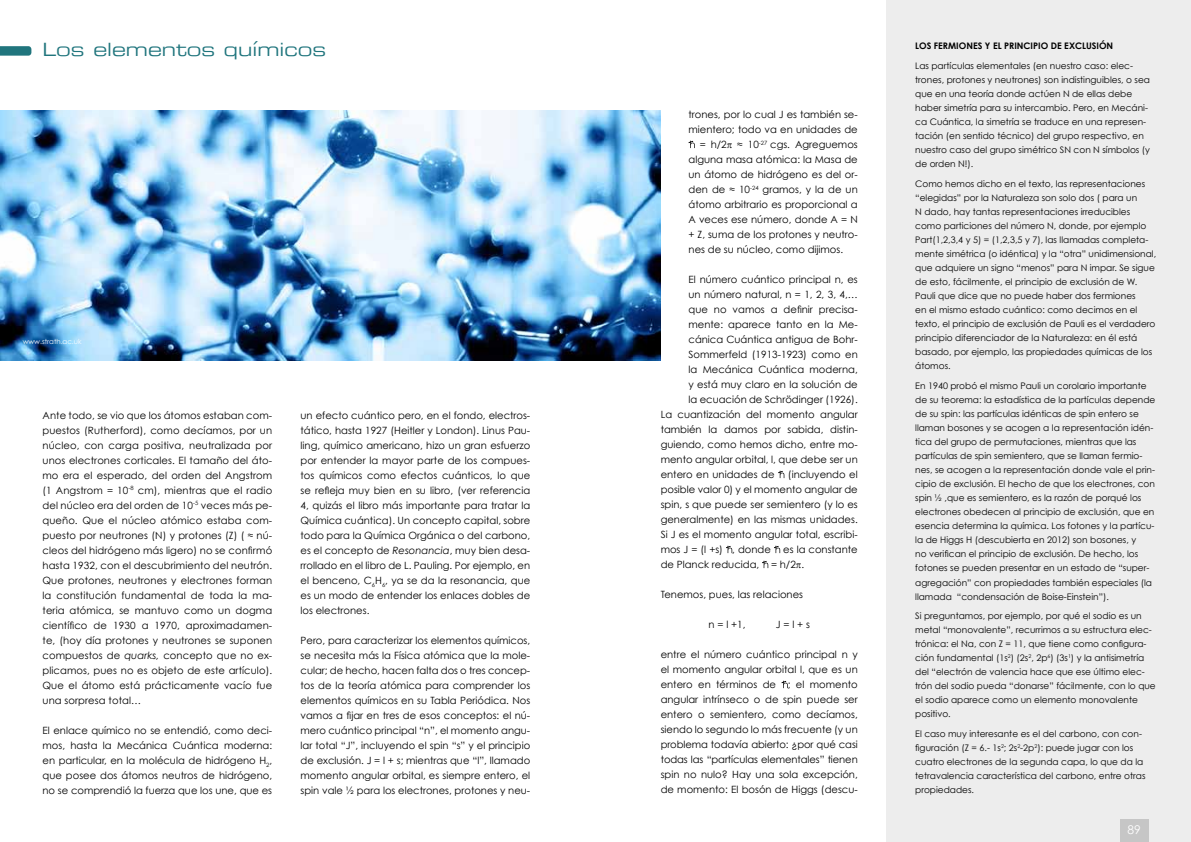
<style>
.page{position:relative;width:1191px;height:842px;background:#fff}
.page>*{position:absolute;margin:0;border:0;box-sizing:border-box;transform-origin:0 0}
.t1{font:18px "Eurostile Extended Two";color:#20757d}
.t2{font:12px "Century Gothic";color:#fff}
.t3{font:10px/15px "Century Gothic";color:#000;text-align:justify}
.t4{font:9px/14px "Century Gothic";color:#000}
.t5{font:700 9px "Century Gothic";color:#000}
.t6{font:7px "Century Gothic";color:#fff}
.s1{font-style:italic}
</style>
<div class="page">
<svg style="left:688px;top:141px;width:7px;height:7px"></svg>
<svg style="left:778px;top:471px;width:6px;height:7px"></svg>
<svg style="left:726px;top:546px;width:6px;height:7px"></svg>
<svg style="left:774px;top:546px;width:6px;height:7px"></svg>
<svg style="left:762px;top:561px;width:6px;height:7px"></svg>
<svg style="left:781px;top:681px;width:6px;height:7px"></svg>
<svg style="left:0;top:46px;width:31px;height:10px"></svg>
<img style="left:0;top:111px;width:660px;height:250px">
<div style="left:887px;top:0;width:304px;height:842px;background:#ededed"></div>
<div style="left:1120px;top:819px;width:28px;height:23px;background:#c6c6c6"></div>
<h1 class="t1" style="left:43px;top:37px;width:285px">Los elementos químicos</h1>
<p class="t5" style="left:915px;top:40px;width:199px">LOS FERMIONES Y EL PRINCIPIO DE EXCLUSIÓN</p>
<p class="t4" style="left:915px;top:59px;width:236px">Las partículas elementales (en nuestro caso: elec&shy;trones, protones y neutrones) son indistinguibles, o sea que en una teoría donde actúen N de ellas debe haber simetría para su intercambio. Pero, en Mecáni&shy;ca Cuántica, la simetría se traduce en una represen&shy;tación (en sentido técnico) del grupo respectivo, en nuestro caso del grupo simétrico SN con N símbolos (y de orden N!).</p>
<p class="t4" style="left:915px;top:177px;width:242px">Como hemos dicho en el texto, las representaciones “elegidas” por la Naturaleza son solo dos ( para un<br>N dado, hay tantas representaciones irreducibles como particiones del número N, donde, por ejemplo Part(1,2,3,4 y 5) = (1,2,3,5 y 7), las llamadas completa&shy;mente simétrica (o idéntica) y la “otra” unidimensional, que adquiere un signo “menos” para N impar. Se sigue de esto, fácilmente, el principio de exclusión de W.<br>Pauli que dice que no puede haber dos fermiones<br>en el mismo estado cuántico: como decimos en el texto, el principio de exclusión de Pauli es el verdadero principio diferenciador de la Naturaleza: en él está basado, por ejemplo, las propiedades químicas de los átomos.</p>
<p class="t4" style="left:915px;top:379px;width:242px">En 1940 probó el mismo Pauli un corolario importante de su teorema: la estadística de la partículas depende de su spin: las partículas idénticas de spin entero se llaman bosones y se acogen a la representación idén&shy;tica del grupo de permutaciones, mientras que las partículas de spin semientero, que se llaman fermio&shy;nes, se acogen a la representación donde vale el prin&shy;cipio de exclusión. El hecho de que los electrones, con spin ½ ,que es semientero, es la razón de porqué los electrones obedecen al principio de exclusión, que en esencia determina la química. Los fotones y la partícu&shy;la de Higgs H (descubierta en 2012) son bosones, y<br>no verifican el principio de exclusión. De hecho, los fotones se pueden presentar en un estado de “super&shy;agregación” con propiedades también especiales (la llamada “condensación de Boise-Einstein”).</p>
<p class="t4" style="left:915px;top:609px;width:242px">Si preguntamos, por ejemplo, por qué el sodio es un metal “monovalente”, recurrimos a su estructura elec&shy;trónica: el Na, con Z = 11, que tiene como configura&shy;ción fundamental (1s<sup>2</sup>) (2s<sup>2</sup>, 2p<sup>6</sup>) (3s<sup>1</sup>) y la antisimetría del “electrón de valencia hace que ese último elec&shy;trón del sodio pueda “donarse” fácilmente, con lo que el sodio aparece como un elemento monovalente positivo.</p>
<p class="t4" style="left:915px;top:727px;width:232px">El caso muy interesante es el del carbono, con con&shy;figuración (Z = 6.- 1s<sup>2</sup>; 2s<sup>2</sup>-2p<sup>2</sup>): puede jugar con los cuatro electrones de la segunda capa, lo que da la tetravalencia característica del carbono, entre otras propiedades.</p>
<p class="t3" style="left:688px;top:107px;width:171px">trones, por lo cual J es también se-</p>
<p class="t3" style="left:688px;top:122px;width:171px">mientero; todo va en unidades de</p>
<p class="t3" style="left:700px;top:137px;width:159px">= h/2 ≈ 10<sup>-27</sup> cgs. Agreguemos</p>
<p class="t3" style="left:688px;top:152px;width:171px">alguna masa atómica: la Masa de</p>
<p class="t3" style="left:688px;top:167px;width:171px">un átomo de hidrógeno es del or-</p>
<p class="t3" style="left:688px;top:182px;width:171px">den de ≈ 10<sup>-24</sup> gramos, y la de un</p>
<p class="t3" style="left:688px;top:197px;width:171px">átomo arbitrario es proporcional a</p>
<p class="t3" style="left:688px;top:212px;width:171px">A veces ese número, donde A = N</p>
<p class="t3" style="left:688px;top:227px;width:171px">+ Z, suma de los protones y neutro-</p>
<p class="t3" style="left:688px;top:242px;width:156px">nes de su núcleo, como dijimos.</p>
<p class="t3" style="left:688px;top:272px;width:171px">El número cuántico principal n, es</p>
<p class="t3" style="left:688px;top:287px;width:171px">un número natural, n = 1, 2, 3, 4,…</p>
<p class="t3" style="left:688px;top:302px;width:171px">que no vamos a definir precisa-</p>
<p class="t3" style="left:688px;top:317px;width:171px">mente: aparece tanto en la Me-</p>
<p class="t3" style="left:688px;top:332px;width:171px">cánica Cuántica antigua de Bohr-</p>
<p class="t3" style="left:688px;top:347px;width:171px">Sommerfeld (1913-1923) como en</p>
<p class="t3" style="left:688px;top:362px;width:171px">la Mecánica Cuántica moderna,</p>
<p class="t3" style="left:688px;top:377px;width:171px">y está muy claro en la solución de</p>
<p class="t3" style="left:688px;top:392px;width:171px">la ecuación de Schrödinger (1926).</p>
<p class="t3" style="left:660px;top:407px;width:199px">La cuantización del momento angular</p>
<p class="t3" style="left:660px;top:422px;width:198px">también la damos por sabida, distin-</p>
<p class="t3" style="left:660px;top:437px;width:199px">guiendo, como hemos dicho, entre mo-</p>
<p class="t3" style="left:660px;top:452px;width:198px">mento angular orbital, l, que debe ser un</p>
<p class="t3" style="left:660px;top:467px;width:115px">entero en unidades de</p>
<p class="t6" style="left:23px;top:337px;width:60px">www.strath.ac.uk</p>
<p class="t3" style="left:43px;top:407px;width:231px">Ante todo, se vio que los átomos estaban com&shy;puestos (Rutherford), como decíamos, por un núcleo, con carga positiva, neutralizada por unos electrones corticales. El tamaño del áto&shy;mo era el esperado, del orden del Angstrom (1 Angstrom = 10<sup>-8</sup> cm), mientras que el radio del núcleo era del orden de 10<sup>-5</sup> veces más pe&shy;queño. Que el núcleo atómico estaba com&shy;puesto por neutrones (N) y protones (Z) ( ≈ nú&shy;cleos del hidrógeno más ligero) no se confirmó hasta 1932, con el descubrimiento del neutrón.<br>Que protones, neutrones y electrones forman la constitución fundamental de toda la ma&shy;teria atómica, se mantuvo como un dogma científico de 1930 a 1970, aproximadamen&shy;te, (hoy día protones y neutrones se suponen compuestos de <span class="s1">quarks,</span> concepto que no ex&shy;plicamos, pues no es objeto de este artículo).<br>Que el átomo está prácticamente vacío fue una sorpresa total…</p>
<p class="t3" style="left:43px;top:722px;width:231px">El enlace químico no se entendió, como deci&shy;mos, hasta la Mecánica Cuántica moderna: en particular, en la molécula de hidrógeno H<sub>2</sub>, que posee dos átomos neutros de hidrógeno, no se comprendió la fuerza que los une, que es</p>
<p class="t3" style="left:300px;top:407px;width:231px">un efecto cuántico pero, en el fondo, electros&shy;tático, hasta 1927 (Heitler y London). Linus Pau&shy;ling, químico americano, hizo un gran esfuerzo por entender la mayor parte de los compues&shy;tos químicos como efectos cuánticos, lo que se refleja muy bien en su libro, (ver referencia 4, quizás el libro más importante para tratar la Química cuántica). Un concepto capital, sobre todo para la Química Orgánica o del carbono, es el concepto de <span class="s1">Resonancia</span>, muy bien desa&shy;rrollado en el libro de L. Pauling. Por ejemplo, en el benceno, C<sub>6</sub>H<sub>6</sub>, ya se da la resonancia, que es un modo de entender los enlaces dobles de los electrones.</p>
<p class="t3" style="left:300px;top:632px;width:231px">Pero, para caracterizar los elementos químicos, se necesita más la Física atómica que la mole&shy;cular; de hecho, hacen falta dos o tres concep&shy;tos de la teoría atómica para comprender los elementos químicos en su Tabla Periódica. Nos vamos a fijar en tres de esos conceptos: el nú&shy;mero cuántico principal “n”, el momento angu&shy;lar total “J”, incluyendo el spin “s” y el principio de exclusión. J = l + s; mientras que “l”, llamado momento angular orbital, es siempre entero, el spin vale ½ para los electrones, protones y neu-</p>
<p class="t3" style="left:660px;top:467px;width:199px;text-indent:127px">(incluyendo el posible valor 0) y el momento angular de spin, s que puede ser semientero (y lo es generalmente) en las mismas unidades.<br>Si J es el momento angular total, escribi&shy;mos J = (l +s) , donde es la constante de Planck reducida, = h/2 .</p>
<p class="t3" style="left:660px;top:587px;width:144px">Tenemos, pues, las relaciones</p>
<p class="t3" style="left:708px;top:617px;width:38px">n = l +1,</p>
<p class="t3" style="left:776px;top:617px;width:35px">J = l + s</p>
<p class="t3" style="left:660px;top:647px;width:199px">entre el número cuántico principal n y el momento angular orbital l, que es un entero en términos de ; el momento angular intrínseco o de spin puede ser entero o semientero, como decíamos, siendo lo segundo lo más frecuente (y un problema todavía abierto: ¿por qué casi todas las “partículas elementales” tienen spin no nulo? Hay una sola excepción, de momento: El bosón de Higgs (descu-</p>
<p class="t2" style="left:1127px;top:822px;width:15px">89</p>
</div>
